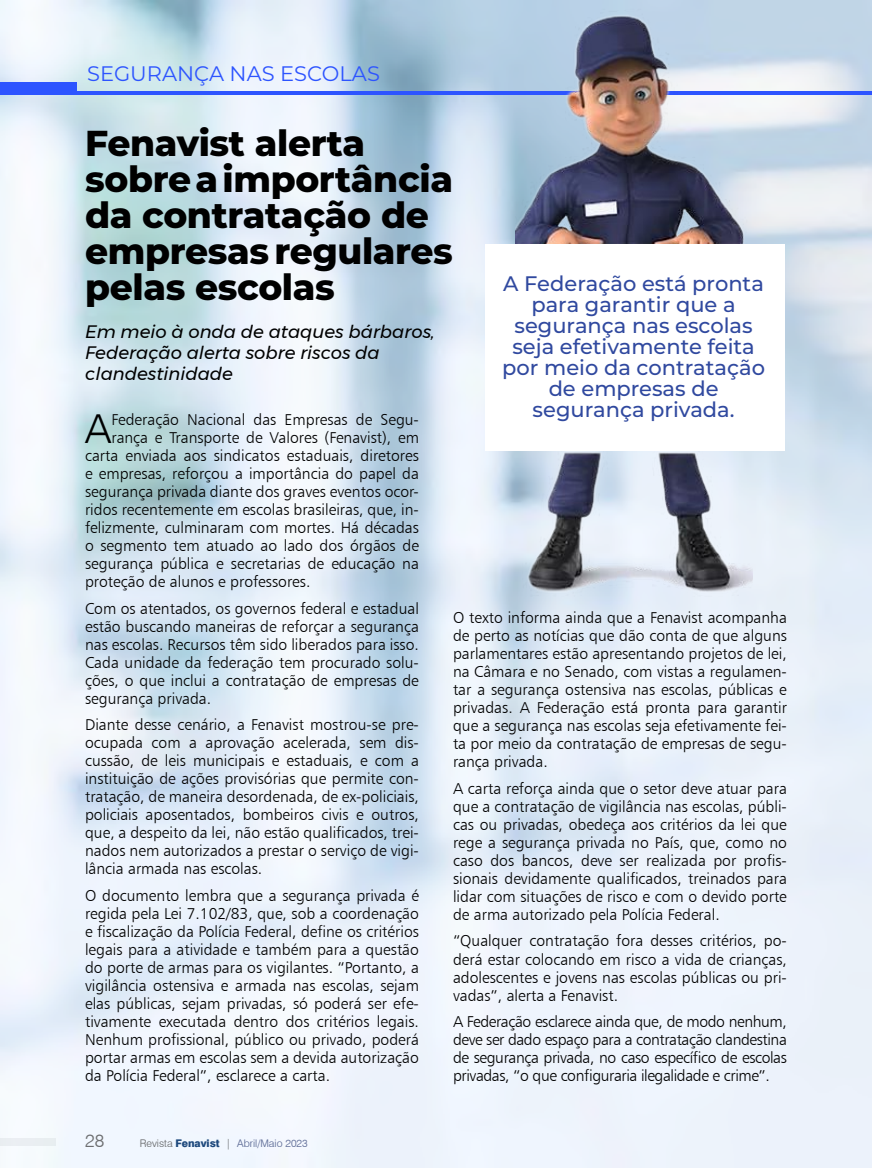
<style>
.page{position:relative;width:872px;height:1170px;background:#fff}
.page>*{position:absolute;margin:0;border:0;box-sizing:border-box;transform-origin:0 0}
.t1{font:41.7px "Humanist 777 BT Light B";color:#000}
.t2{font:800 36px/36px "Montserrat";letter-spacing:-.01em;color:#000}
.t3{font:500 21px/21px "Montserrat";color:#30499f;text-align:center}
.t4{font:21px "Montserrat";color:#2d54ff}
.t5{font:italic 18px/21px "Montserrat";color:#000}
.t6{font:300 18px "Swiss 721 BT";color:#6d6e70}
.t7{font:15.75px/18px "Humanist 777 BT Light B";color:#000;text-align:justify}
.t8{font:300 10.5px "Swiss 721 BT";color:#5f6d97}
.s1{color:#6d6e70}
.s2{font-weight:800;color:#1e497d}
</style>
<div class="page">
<img style="left:0;top:0;width:872px;height:1167px">
<div style="left:0;top:82px;width:76px;height:13px;background:#2d54ff"></div>
<hr style="left:0;top:92px;width:872px;height:3px;background:#2d54ff">
<img style="left:515px;top:0;width:238px;height:609px">
<div style="left:485px;top:244px;width:299px;height:207px;background:#fff"></div>
<h3 class="t4" style="left:87px;top:60px;width:294px">SEGURANÇA NAS ESCOLAS</h3>
<h2 class="t2" style="left:85px;top:123px;width:369px">Fenavist alerta sobre a importância da contratação de empresas regulares pelas escolas</h2>
<p class="t5" style="left:85px;top:321px;width:351px">Em meio à onda de ataques bárbaros,<br>Federação alerta sobre riscos da clandestinidade</p>
<h3 class="t3" style="left:502px;top:272px;width:264px">A Federação está pronta para garantir que a segurança nas escolas seja efetivamente feita por meio da contratação de empresas de segurança privada.</h3>
<h1 class="t1" style="left:85px;top:403px;width:28px">A</h1>
<p class="t7" style="left:111px;top:410px;width:309px">Federação Nacional das Empresas de Segu-</p>
<p class="t7" style="left:111px;top:428px;width:309px">rança e Transporte de Valores (Fenavist), em</p>
<p class="t7" style="left:85px;top:446px;width:335px">carta enviada aos sindicatos estaduais, diretores</p>
<p class="t7" style="left:85px;top:464px;width:335px">e empresas, reforçou a importância do papel da</p>
<p class="t7" style="left:85px;top:482px;width:335px">segurança privada diante dos graves eventos ocor-</p>
<p class="t7" style="left:85px;top:500px;width:335px">ridos recentemente em escolas brasileiras, que, in-</p>
<p class="t7" style="left:85px;top:518px;width:335px">felizmente, culminaram com mortes. Há décadas</p>
<p class="t7" style="left:85px;top:536px;width:335px">o segmento tem atuado ao lado dos órgãos de</p>
<p class="t7" style="left:85px;top:554px;width:335px">segurança pública e secretarias de educação na</p>
<p class="t7" style="left:85px;top:572px;width:227px">proteção de alunos e professores.</p>
<p class="t7" style="left:85px;top:599px;width:335px">Com os atentados, os governos federal e estadual estão buscando maneiras de reforçar a segurança nas escolas. Recursos têm sido liberados para isso.<br>Cada unidade da federação tem procurado solu&shy;ções, o que inclui a contratação de empresas de segurança privada.</p>
<p class="t7" style="left:85px;top:715px;width:335px">Diante desse cenário, a Fenavist mostrou-se pre&shy;ocupada com a aprovação acelerada, sem dis&shy;cussão, de leis municipais e estaduais, e com a instituição de ações provisórias que permite con&shy;tratação, de maneira desordenada, de ex-policiais, policiais aposentados, bombeiros civis e outros, que, a despeito da lei, não estão qualificados, trei&shy;nados nem autorizados a prestar o serviço de vigi&shy;lância armada nas escolas.</p>
<p class="t7" style="left:85px;top:886px;width:335px">O documento lembra que a segurança privada é regida pela Lei 7.102/83, que, sob a coordenação e fiscalização da Polícia Federal, define os critérios legais para a atividade e também para a questão do porte de armas para os vigilantes. “Portanto, a vigilância ostensiva e armada nas escolas, sejam elas públicas, sejam privadas, só poderá ser efe&shy;tivamente executada dentro dos critérios legais.<br>Nenhum profissional, público ou privado, poderá portar armas em escolas sem a devida autorização da Polícia Federal”, esclarece a carta.</p>
<p class="t7" style="left:453px;top:608px;width:335px">O texto informa ainda que a Fenavist acompanha de perto as notícias que dão conta de que alguns parlamentares estão apresentando projetos de lei, na Câmara e no Senado, com vistas a regulamen&shy;tar a segurança ostensiva nas escolas, públicas e privadas. A Federação está pronta para garantir que a segurança nas escolas seja efetivamente fei&shy;ta por meio da contratação de empresas de segu&shy;rança privada.</p>
<p class="t7" style="left:453px;top:779px;width:335px">A carta reforça ainda que o setor deve atuar para que a contratação de vigilância nas escolas, públi&shy;cas ou privadas, obedeça aos critérios da lei que rege a segurança privada no País, que, como no caso dos bancos, deve ser realizada por profis&shy;sionais devidamente qualificados, treinados para lidar com situações de risco e com o devido porte de arma autorizado pela Polícia Federal.</p>
<p class="t7" style="left:453px;top:931px;width:335px">“Qualquer contratação fora desses critérios, po&shy;derá estar colocando em risco a vida de crianças, adolescentes e jovens nas escolas públicas ou pri&shy;vadas”, alerta a Fenavist.</p>
<p class="t7" style="left:453px;top:1012px;width:335px">A Federação esclarece ainda que, de modo nenhum, deve ser dado espaço para a contratação clandestina de segurança privada, no caso específico de escolas privadas, “o que configuraria ilegalidade e crime”.</p>
<p class="t6" style="left:85px;top:1128px;width:21px">28</p>
<p class="t8" style="left:140px;top:1136px;width:169px"><span class="s1">Revista</span> <span class="s2">Fenavist</span> <span class="s1">|</span> Abril/Maio 2023</p>
</div>
